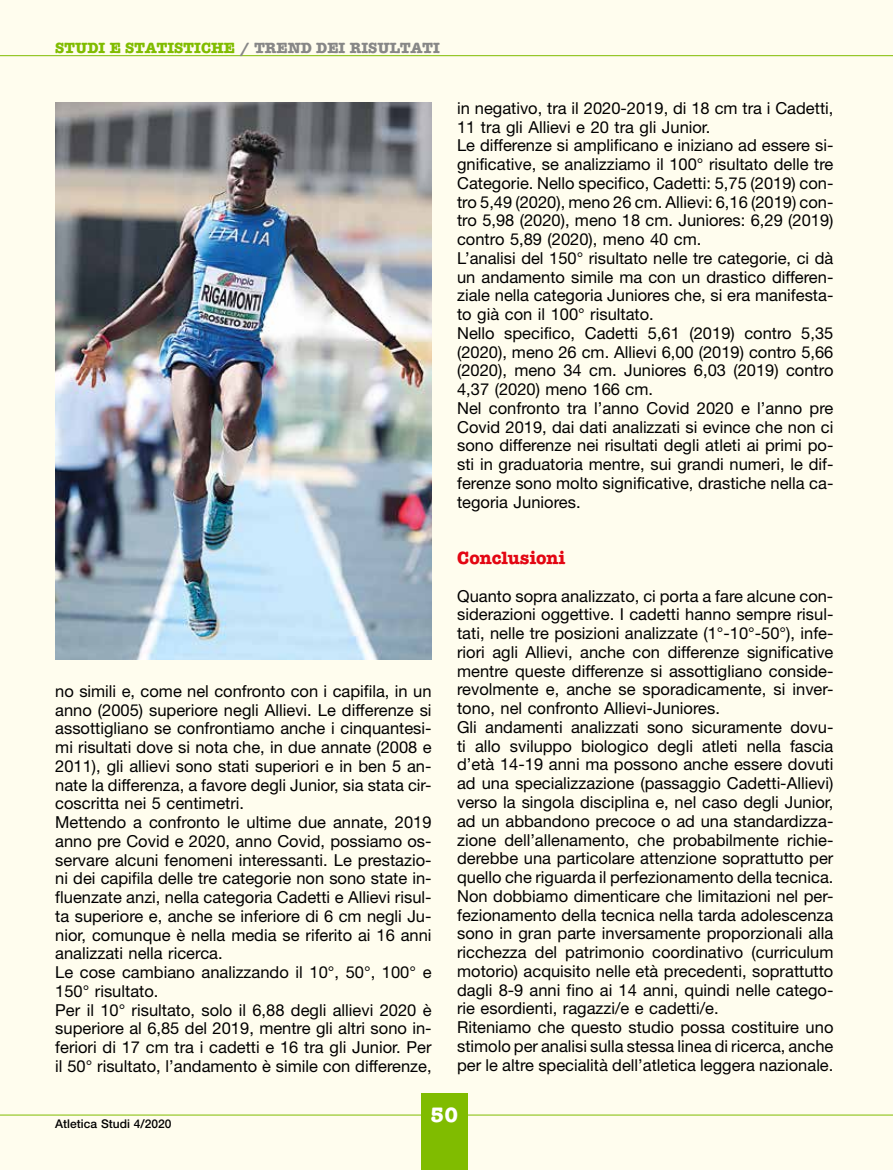
<style>
.page{position:relative;width:893px;height:1170px;background:#fff}
.page>*{position:absolute;margin:0;border:0;box-sizing:border-box;transform-origin:0 0}
.t1{font:700 21px "American Typewriter Std";color:#fff}
.t2{font:700 18px "American Typewriter Std";color:#e30613}
.t3{font:16.5px/18.8px "Helvetica Neue LT Std";color:#000}
.t4{font:700 15px "American Typewriter Std";color:#878787}
.t5{font:500 12px "Helvetica Neue LT Std";color:#000}
.s1{color:#80bc00}
</style>
<div class="page">
<div style="left:0;top:0;width:893px;height:1169px;background:#fffdee"></div>
<hr style="left:0;top:55px;width:893px;height:1px;background:#80bc00">
<hr style="left:0;top:1114px;width:893px;height:1px;background:#80bc00">
<div style="left:421px;top:1093px;width:47px;height:76px;background:#80bc00"></div>
<img style="left:55px;top:102px;width:377px;height:557px">
<p class="t4" style="left:55px;top:39px;width:386px"><span class="s1">STUDI E STATISTICHE</span> / TREND DEI RISULTATI</p>
<p class="t3" style="left:55px;top:681px;width:378px">no simili e, come nel confronto con i capifila, in un anno (2005) superiore negli Allievi. Le differenze si assottigliano se confrontiamo anche i cinquantesi&shy;mi risultati dove si nota che, in due annate (2008 e 2011), gli allievi sono stati superiori e in ben 5 an&shy;nate la differenza, a favore degli Junior, sia stata cir&shy;coscritta nei 5 centimetri.<br>Mettendo a confronto le ultime due annate, 2019 anno pre Covid e 2020, anno Covid, possiamo os&shy;servare alcuni fenomeni interessanti. Le prestazio&shy;ni dei capifila delle tre categorie non sono state in&shy;fluenzate anzi, nella categoria Cadetti e Allievi risul&shy;ta superiore e, anche se inferiore di 6 cm negli Ju&shy;nior, comunque è nella media se riferito ai 16 anni analizzati nella ricerca.<br>Le cose cambiano analizzando il 10°, 50°, 100° e 150° risultato.<br>Per il 10° risultato, solo il 6,88 degli allievi 2020 è superiore al 6,85 del 2019, mentre gli altri sono in&shy;feriori di 17 cm tra i cadetti e 16 tra gli Junior. Per il 50° risultato, l’andamento è simile con differenze,</p>
<p class="t3" style="left:457px;top:98px;width:378px">in negativo, tra il 2020-2019, di 18 cm tra i Cadetti, 11 tra gli Allievi e 20 tra gli Junior.<br>Le differenze si amplificano e iniziano ad essere si&shy;gnificative, se analizziamo il 100° risultato delle tre Categorie. Nello specifico, Cadetti: 5,75 (2019) con&shy;tro 5,49 (2020), meno 26 cm. Allievi: 6,16 (2019) con&shy;tro 5,98 (2020), meno 18 cm. Juniores: 6,29 (2019) contro 5,89 (2020), meno 40 cm.<br>L’analisi del 150° risultato nelle tre categorie, ci dà un andamento simile ma con un drastico differen&shy;ziale nella categoria Juniores che, si era manifesta&shy;to già con il 100° risultato.<br>Nello specifico, Cadetti 5,61 (2019) contro 5,35 (2020), meno 26 cm. Allievi 6,00 (2019) contro 5,66 (2020), meno 34 cm. Juniores 6,03 (2019) contro 4,37 (2020) meno 166 cm.<br>Nel confronto tra l’anno Covid 2020 e l’anno pre Covid 2019, dai dati analizzati si evince che non ci sono differenze nei risultati degli atleti ai primi po&shy;sti in graduatoria mentre, sui grandi numeri, le dif&shy;ferenze sono molto significative, drastiche nella ca&shy;tegoria Juniores.</p>
<p class="t2" style="left:457px;top:547px;width:110px">Conclusioni</p>
<p class="t3" style="left:457px;top:586px;width:378px">Quanto sopra analizzato, ci porta a fare alcune con&shy;siderazioni oggettive. I cadetti hanno sempre risul&shy;tati, nelle tre posizioni analizzate (1°-10°-50°), infe&shy;riori agli Allievi, anche con differenze significative mentre queste differenze si assottigliano conside&shy;revolmente e, anche se sporadicamente, si inver&shy;tono, nel confronto Allievi-Juniores.<br>Gli andamenti analizzati sono sicuramente dovu&shy;ti allo sviluppo biologico degli atleti nella fascia d’età 14-19 anni ma possono anche essere dovuti ad una specializzazione (passaggio Cadetti-Allievi) verso la singola disciplina e, nel caso degli Junior, ad un abbandono precoce o ad una standardizza&shy;zione dell’allenamento, che probabilmente richie&shy;derebbe una particolare attenzione soprattutto per quello che riguarda il perfezionamento della tecnica.<br>Non dobbiamo dimenticare che limitazioni nel per&shy;fezionamento della tecnica nella tarda adolescenza sono in gran parte inversamente proporzionali alla ricchezza del patrimonio coordinativo (curriculum motorio) acquisito nelle età precedenti, soprattutto dagli 8-9 anni fino ai 14 anni, quindi nelle catego&shy;rie esordienti, ragazzi/e e cadetti/e.<br>Riteniamo che questo studio possa costituire uno stimolo per analisi sulla stessa linea di ricerca, anche per le altre specialità dell’atletica leggera nazionale.</p>
<p class="t5" style="left:55px;top:1115px;width:118px">Atletica Studi 4/2020</p>
<p class="t1" style="left:430px;top:1102px;width:29px">50</p>
</div>
